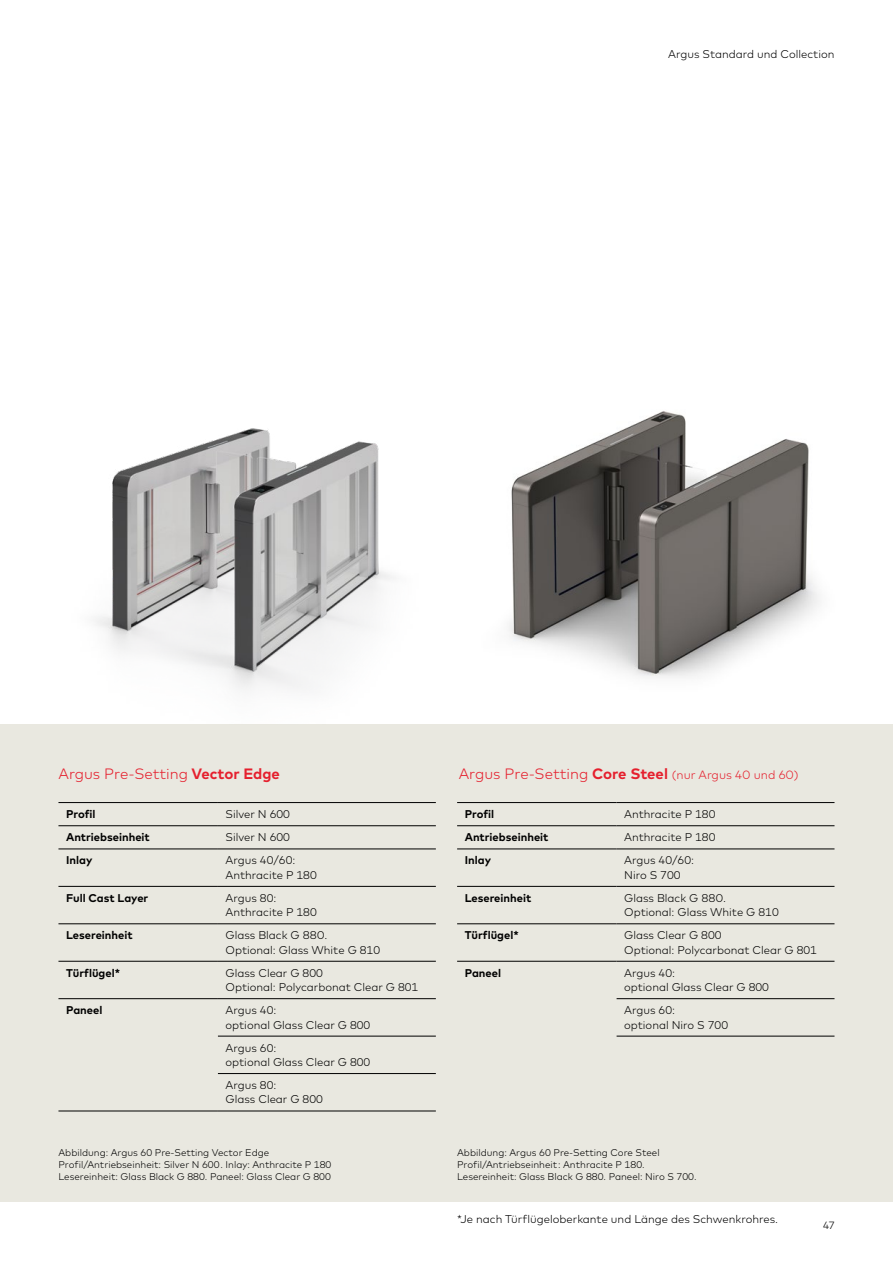
<style>
.page{position:relative;width:893px;height:1263px;background:#fff}
.page>*{position:absolute;margin:0;border:0;box-sizing:border-box;transform-origin:0 0}
.t1{font:300 15px "Mark Pro";color:#e5202e}
.t2{font:300 12px "Mark Pro";color:#e5202e}
.t3{font:300 11.25px/14.2px "Mark Pro";color:#000}
.t4{font:700 11.25px "Mark Pro";color:#000}
.t5{font:300 10.5px "Mark Pro";color:#000}
.t6{font:300 9.75px/12px "Mark Pro";color:#000}
.s1{font-weight:700}
.s2{font-size:15px}
.s3{font-weight:700;font-size:15px}
</style>
<div class="page">
<div style="left:0;top:724px;width:893px;height:477px;background:#e9e8e0"></div>
<img style="left:95px;top:428px;width:299px;height:262px">
<img style="left:509px;top:411px;width:311px;height:267px">
<hr style="left:58px;top:802px;width:160px;height:1px;background:#000">
<hr style="left:218px;top:802px;width:218px;height:1px;background:#000">
<hr style="left:58px;top:825px;width:160px;height:1px;background:#000">
<hr style="left:218px;top:825px;width:218px;height:1px;background:#000">
<hr style="left:58px;top:923px;width:160px;height:1px;background:#000">
<hr style="left:218px;top:923px;width:218px;height:1px;background:#000">
<hr style="left:58px;top:961px;width:160px;height:1px;background:#000">
<hr style="left:218px;top:961px;width:218px;height:1px;background:#000">
<hr style="left:58px;top:998px;width:160px;height:1px;background:#000">
<hr style="left:218px;top:998px;width:218px;height:1px;background:#000">
<hr style="left:218px;top:1036px;width:218px;height:1px;background:#000">
<hr style="left:218px;top:1073px;width:218px;height:1px;background:#000">
<hr style="left:58px;top:1111px;width:160px;height:1px;background:#000">
<hr style="left:218px;top:1111px;width:218px;height:1px;background:#000">
<hr style="left:58px;top:849px;width:160px;height:1px;background:#000">
<hr style="left:218px;top:849px;width:218px;height:1px;background:#000">
<hr style="left:58px;top:886px;width:160px;height:1px;background:#000">
<hr style="left:218px;top:886px;width:218px;height:1px;background:#000">
<hr style="left:457px;top:802px;width:160px;height:1px;background:#000">
<hr style="left:617px;top:802px;width:217px;height:1px;background:#000">
<hr style="left:457px;top:825px;width:160px;height:1px;background:#000">
<hr style="left:617px;top:825px;width:217px;height:1px;background:#000">
<hr style="left:457px;top:886px;width:160px;height:1px;background:#000">
<hr style="left:617px;top:886px;width:217px;height:1px;background:#000">
<hr style="left:457px;top:923px;width:160px;height:1px;background:#000">
<hr style="left:617px;top:923px;width:217px;height:1px;background:#000">
<hr style="left:457px;top:961px;width:160px;height:1px;background:#000">
<hr style="left:617px;top:961px;width:217px;height:1px;background:#000">
<hr style="left:617px;top:998px;width:217px;height:1px;background:#000">
<hr style="left:617px;top:1036px;width:217px;height:1px;background:#000">
<hr style="left:457px;top:849px;width:160px;height:1px;background:#000">
<hr style="left:617px;top:849px;width:217px;height:1px;background:#000">
<p class="t3" style="left:668px;top:46px;width:168px">Argus Standard und Collection</p>
<h1 class="t1" style="left:58px;top:762px;width:223px">Argus Pre-Setting <span class="s1">Vector Edge</span></h1>
<p class="t4" style="left:66px;top:805px;width:31px">Profil</p>
<p class="t3" style="left:226px;top:806px;width:66px">Silver N 600</p>
<p class="t4" style="left:66px;top:829px;width:85px">Antriebseinheit</p>
<p class="t3" style="left:226px;top:829px;width:66px">Silver N 600</p>
<p class="t4" style="left:66px;top:852px;width:28px">Inlay</p>
<p class="t3" style="left:226px;top:852px;width:93px">Argus 40/60:<br>Anthracite P 180</p>
<p class="t4" style="left:66px;top:889px;width:84px">Full Cast Layer</p>
<p class="t3" style="left:226px;top:890px;width:93px">Argus 80:<br>Anthracite P 180</p>
<p class="t4" style="left:66px;top:927px;width:68px">Lesereinheit</p>
<p class="t3" style="left:226px;top:927px;width:156px">Glass Black G 880.<br>Optional: Glass White G 810</p>
<p class="t4" style="left:66px;top:964px;width:55px">Türflügel*</p>
<p class="t3" style="left:226px;top:965px;width:194px">Glass Clear G 800<br>Optional: Polycarbonat Clear G 801</p>
<p class="t4" style="left:66px;top:1002px;width:38px">Paneel</p>
<p class="t3" style="left:226px;top:1002px;width:146px">Argus 40:<br>optional Glass Clear G 800</p>
<p class="t3" style="left:226px;top:1040px;width:146px">Argus 60:<br>optional Glass Clear G 800</p>
<p class="t3" style="left:226px;top:1077px;width:99px">Argus 80:<br>Glass Clear G 800</p>
<p class="t6" style="left:58px;top:1146px;width:274px">Abbildung: Argus 60 Pre-Setting Vector Edge<br>Profil/Antriebseinheit: Silver N 600 . Inlay: Anthracite P 180<br>Lesereinheit: Glass Black G 880. Paneel: Glass Clear G 800</p>
<p class="t2" style="left:459px;top:765px;width:341px"><span class="s2">Argus Pre-Setting</span> <span class="s3">Core Steel</span> (nur Argus 40 und 60)</p>
<p class="t4" style="left:465px;top:805px;width:31px">Profil</p>
<p class="t3" style="left:624px;top:806px;width:93px">Anthracite P 180</p>
<p class="t4" style="left:465px;top:829px;width:85px">Antriebseinheit</p>
<p class="t3" style="left:624px;top:829px;width:93px">Anthracite P 180</p>
<p class="t4" style="left:465px;top:852px;width:28px">Inlay</p>
<p class="t3" style="left:624px;top:852px;width:71px">Argus 40/60:<br>Niro S 700</p>
<p class="t4" style="left:465px;top:889px;width:68px">Lesereinheit</p>
<p class="t3" style="left:624px;top:890px;width:156px">Glass Black G 880.<br>Optional: Glass White G 810</p>
<p class="t4" style="left:465px;top:927px;width:55px">Türflügel*</p>
<p class="t3" style="left:624px;top:927px;width:194px">Glass Clear G 800<br>Optional: Polycarbonat Clear G 801</p>
<p class="t4" style="left:465px;top:964px;width:38px">Paneel</p>
<p class="t3" style="left:624px;top:965px;width:146px">Argus 40:<br>optional Glass Clear G 800</p>
<p class="t3" style="left:624px;top:1002px;width:105px">Argus 60:<br>optional Niro S 700</p>
<p class="t6" style="left:457px;top:1146px;width:241px">Abbildung: Argus 60 Pre-Setting Core Steel<br>Profil/Antriebseinheit : Anthracite P 180.<br>Lesereinheit: Glass Black G 880. Paneel: Niro S 700.</p>
<p class="t3" style="left:457px;top:1211px;width:323px">*Je nach Türflügeloberkante und Länge des Schwenkrohres.</p>
<p class="t5" style="left:823px;top:1217px;width:13px">47</p>
</div>
